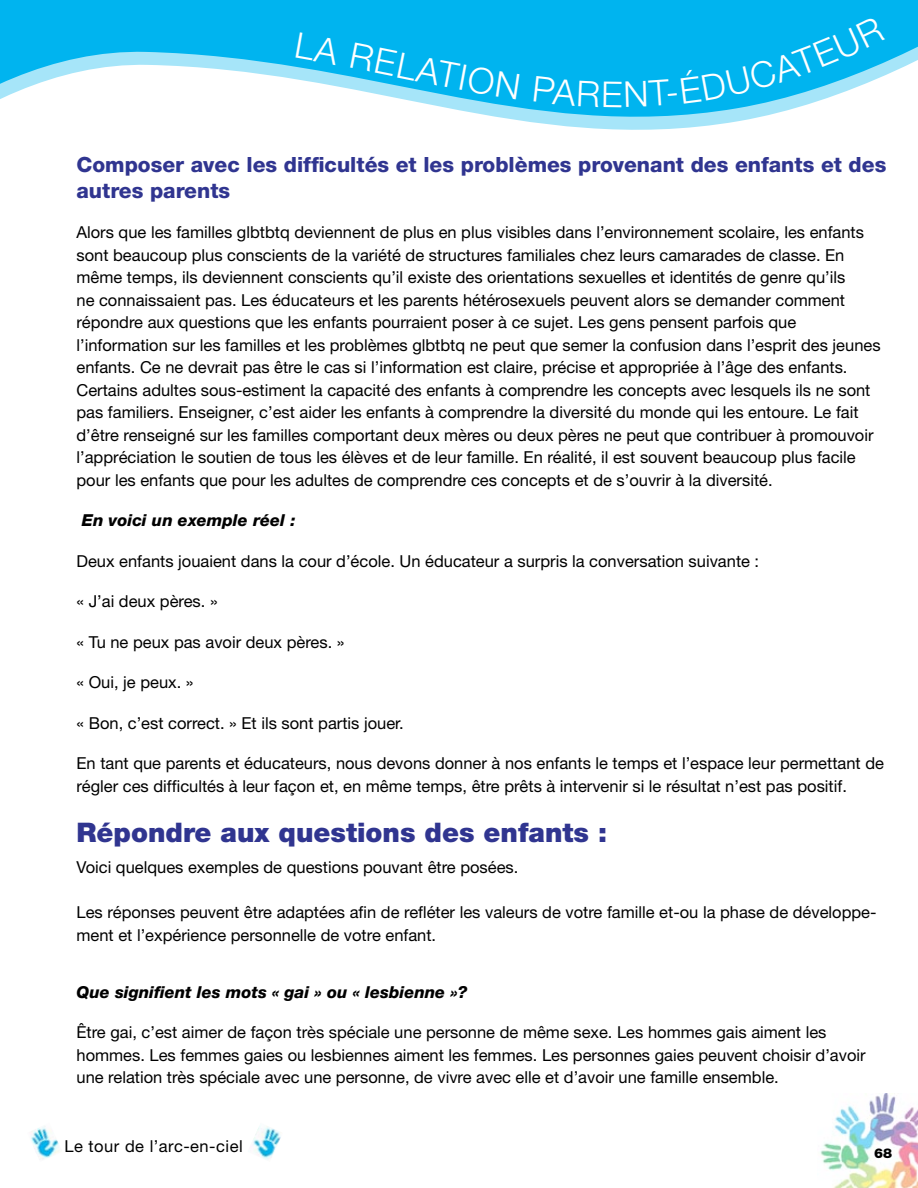
<style>
.page{position:relative;width:918px;height:1188px;background:#fff}
.page>*{position:absolute;margin:0;border:0;box-sizing:border-box;transform-origin:0 0}
.t1{font:300 35.7px "Helvetica Neue";color:#fff}
.t2{font:900 27px "Helvetica Neue";color:#303590}
.t3{font:800 21px/25.2px "Helvetica Neue";color:#303590}
.t4{font:16.5px/22.5px "Helvetica Neue";color:#000}
.t5{font:italic 800 16.5px "Helvetica Neue";color:#000}
.t6{font:16.5px "Helvetica Neue";letter-spacing:.03em;color:#000}
.t7{font:900 13.5px "Helvetica Neue";color:#000}
</style>
<div class="page">
<img style="left:820px;top:1094px;width:98px;height:94px">
<svg style="left:443px;top:0;width:475px;height:130px"></svg>
<img style="left:31px;top:1126px;width:29px;height:34px">
<img style="left:253px;top:1126px;width:28px;height:34px">
<svg style="left:0;top:0;width:906px;height:107px"></svg>
<h1 class="t1" style="left:320px;top:27px;width:146px;rotate:11deg">a relat</h1>
<p class="t3" style="left:76px;top:152px;width:811px">Composer avec les difficultés et les problèmes provenant des enfants et des autres parents</p>
<p class="t4" style="left:76px;top:221px;width:806px">Alors que les familles glbtbtq deviennent de plus en plus visibles dans l’environnement scolaire, les enfants sont beaucoup plus conscients de la variété de structures familiales chez leurs camarades de classe. En même temps, ils deviennent conscients qu’il existe des orientations sexuelles et identités de genre qu’ils<br>ne connaissaient pas. Les éducateurs et les parents hétérosexuels peuvent alors se demander comment répondre aux questions que les enfants pourraient poser à ce sujet. Les gens pensent parfois que l’information sur les familles et les problèmes glbtbtq ne peut que semer la confusion dans l’esprit des jeunes enfants. Ce ne devrait pas être le cas si l’information est claire, précise et appropriée à l’âge des enfants.<br>Certains adultes sous-estiment la capacité des enfants à comprendre les concepts avec lesquels ils ne sont pas familiers. Enseigner, c’est aider les enfants à comprendre la diversité du monde qui les entoure. Le fait d’être renseigné sur les familles comportant deux mères ou deux pères ne peut que contribuer à promouvoir l’appréciation le soutien de tous les élèves et de leur famille. En réalité, il est souvent beaucoup plus facile pour les enfants que pour les adultes de comprendre ces concepts et de s’ouvrir à la diversité.</p>
<p class="t5" style="left:82px;top:510px;width:215px">En voici un exemple réel :</p>
<p class="t4" style="left:76px;top:549px;width:684px">Deux enfants jouaient dans la cour d’école. Un éducateur a surpris la conversation suivante :</p>
<p class="t4" style="left:76px;top:590px;width:143px">« J’ai deux pères. »</p>
<p class="t4" style="left:76px;top:630px;width:270px">« Tu ne peux pas avoir deux pères. »</p>
<p class="t4" style="left:76px;top:671px;width:119px">« Oui, je peux. »</p>
<p class="t4" style="left:76px;top:711px;width:329px">« Bon, c’est correct. » Et ils sont partis jouer.</p>
<p class="t4" style="left:76px;top:752px;width:809px">En tant que parents et éducateurs, nous devons donner à nos enfants le temps et l’espace leur permettant de régler ces difficultés à leur façon et, en même temps, être prêts à intervenir si le résultat n’est pas positif.</p>
<h2 class="t2" style="left:76px;top:816px;width:532px">Répondre aux questions des enfants :</h2>
<p class="t4" style="left:76px;top:856px;width:443px">Voici quelques exemples de questions pouvant être posées.</p>
<p class="t4" style="left:76px;top:901px;width:802px">Les réponses peuvent être adaptées afin de refléter les valeurs de votre famille et-ou la phase de développe&shy;ment et l’expérience personnelle de votre enfant.</p>
<p class="t5" style="left:76px;top:982px;width:392px">Que signifient les mots « gai » ou « lesbienne »?</p>
<p class="t4" style="left:76px;top:1021px;width:791px">Être gai, c’est aimer de façon très spéciale une personne de même sexe. Les hommes gais aiment les hommes. Les femmes gaies ou lesbiennes aiment les femmes. Les personnes gaies peuvent choisir d’avoir une relation très spéciale avec une personne, de vivre avec elle et d’avoir une famille ensemble.</p>
<p class="t6" style="left:64px;top:1136px;width:180px">Le tour de l’arc-en-ciel</p>
<p class="t7" style="left:874px;top:1145px;width:20px">68</p>
</div>
